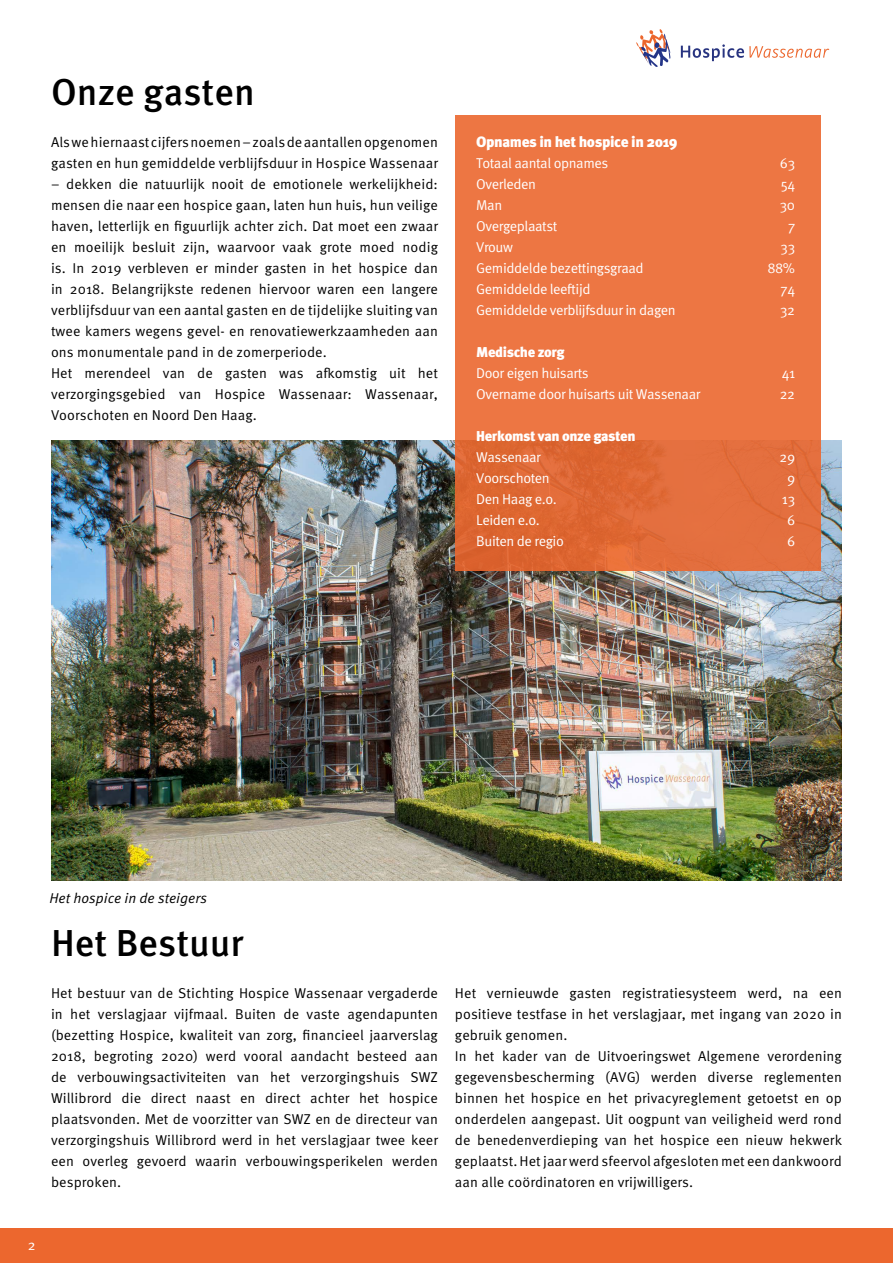
<style>
.page{position:relative;width:893px;height:1263px;background:#fff}
.page>*{position:absolute;margin:0;border:0;box-sizing:border-box;transform-origin:0 0}
.t1{font:500 37.5px "Meta Pro";color:#000}
.t2{font:900 15px "Meta Pro";letter-spacing:-.03em;color:#fff}
.t3{font:14.25px/21px "Meta Pro Norm";letter-spacing:.005em;color:#000}
.t4{font:14.25px "Meta Pro Norm";letter-spacing:-.03em;color:#fff}
.t5{font:900 14.25px "Meta Pro";letter-spacing:-.03em;color:#fff}
.t6{font:14.25px "Meta Pro Norm Ita";color:#000}
</style>
<div class="page">
<img style="left:51px;top:441px;width:791px;height:440px">
<div style="left:455px;top:115px;width:366px;height:456px;background:linear-gradient(to bottom,#f17a47,#e26c39)"></div>
<div style="left:0;top:1229px;width:893px;height:34px;background:#ec672e"></div>
<svg style="left:681px;top:44px;width:148px;height:17px"></svg>
<svg style="left:636px;top:29px;width:35px;height:38px"></svg>
<h1 class="t1" style="left:51px;top:63px;width:205px">Onze gasten</h1>
<p class="t3" style="left:51px;top:131px;width:388px">Als we hiernaast cijfers noemen – zoals de aantallen opgenomen gasten en hun gemiddelde verblijfsduur in Hospice Wassenaar</p>
<p class="t3" style="left:51px;top:173px;width:388px">– dekken die natuurlijk nooit de emotionele werkelijkheid: mensen die naar een hospice gaan, laten hun huis, hun veilige haven, letterlijk en figuurlijk achter zich. Dat moet een zwaar en moeilijk besluit zijn, waarvoor vaak grote moed nodig is. In 2019 verbleven er minder gasten in het hospice dan in 2018. Belangrijkste redenen hiervoor waren een langere verblijfsduur van een aantal gasten en de tijdelijke sluiting van twee kamers wegens gevel- en renovatiewerkzaamheden aan ons monumentale pand in de zomerperiode.<br>Het merendeel van de gasten was afkomstig uit het verzorgingsgebied van Hospice Wassenaar: Wassenaar, Voorschoten en Noord Den Haag.</p>
<p class="t2" style="left:476px;top:130px;width:203px">Opnames in het hospice in 2019</p>
<p class="t4" style="left:476px;top:152px;width:134px">Totaal aantal opnames</p>
<p class="t4" style="left:780px;top:152px;width:17px">63</p>
<p class="t4" style="left:476px;top:173px;width:61px">Overleden</p>
<p class="t4" style="left:781px;top:173px;width:16px">54</p>
<p class="t4" style="left:476px;top:194px;width:28px">Man</p>
<p class="t4" style="left:780px;top:194px;width:17px">30</p>
<p class="t4" style="left:476px;top:215px;width:83px">Overgeplaatst</p>
<p class="t4" style="left:788px;top:215px;width:9px">7</p>
<p class="t4" style="left:476px;top:236px;width:38px">Vrouw</p>
<p class="t4" style="left:781px;top:236px;width:16px">33</p>
<p class="t4" style="left:476px;top:257px;width:169px">Gemiddelde bezettingsgraad</p>
<p class="t4" style="left:767px;top:257px;width:29px">88%</p>
<p class="t4" style="left:476px;top:278px;width:116px">Gemiddelde leeftijd</p>
<p class="t4" style="left:781px;top:278px;width:16px">74</p>
<p class="t4" style="left:476px;top:299px;width:201px">Gemiddelde verblijfsduur in dagen</p>
<p class="t4" style="left:780px;top:299px;width:16px">32</p>
<p class="t5" style="left:476px;top:341px;width:90px">Medische zorg</p>
<p class="t4" style="left:476px;top:362px;width:114px">Door eigen huisarts</p>
<p class="t4" style="left:782px;top:362px;width:15px">41</p>
<p class="t4" style="left:476px;top:383px;width:226px">Overname door huisarts uit Wassenaar</p>
<p class="t4" style="left:780px;top:383px;width:17px">22</p>
<p class="t5" style="left:476px;top:425px;width:161px">Herkomst van onze gasten</p>
<p class="t4" style="left:476px;top:446px;width:66px">Wassenaar</p>
<p class="t4" style="left:780px;top:446px;width:17px">29</p>
<p class="t4" style="left:476px;top:467px;width:75px">Voorschoten</p>
<p class="t4" style="left:787px;top:467px;width:10px">9</p>
<p class="t4" style="left:476px;top:488px;width:82px">Den Haag e.o.</p>
<p class="t4" style="left:782px;top:488px;width:15px">13</p>
<p class="t4" style="left:476px;top:509px;width:65px">Leiden e.o.</p>
<p class="t4" style="left:787px;top:509px;width:10px">6</p>
<p class="t4" style="left:476px;top:530px;width:89px">Buiten de regio</p>
<p class="t4" style="left:787px;top:530px;width:10px">6</p>
<p class="t6" style="left:49px;top:887px;width:159px">Het hospice in de steigers</p>
<h1 class="t1" style="left:51px;top:913px;width:194px">Het Bestuur</h1>
<p class="t3" style="left:51px;top:981px;width:388px;text-align:justify">Het bestuur van de Stichting Hospice Wassenaar vergaderde in het verslagjaar vijfmaal. Buiten de vaste agendapunten (bezetting Hospice, kwaliteit van zorg, financieel jaarverslag 2018, begroting 2020) werd vooral aandacht besteed aan de verbouwingsactiviteiten van het verzorgingshuis SWZ Willibrord die direct naast en direct achter het hospice plaatsvonden. Met de voorzitter van SWZ en de directeur van verzorgingshuis Willibrord werd in het verslagjaar twee keer een overleg gevoerd waarin verbouwingsperikelen werden besproken.</p>
<p class="t3" style="left:455px;top:981px;width:388px">Het vernieuwde gasten registratiesysteem werd, na een positieve testfase in het verslagjaar, met ingang van 2020 in gebruik genomen.<br>In het kader van de Uitvoeringswet Algemene verordening gegevensbescherming (AVG) werden diverse reglementen binnen het hospice en het privacyreglement getoetst en op onderdelen aangepast. Uit oogpunt van veiligheid werd rond de benedenverdieping van het hospice een nieuw hekwerk geplaatst. Het jaar werd sfeervol afgesloten met een dankwoord aan alle coördinatoren en vrijwilligers.</p>
<p class="t4" style="left:28px;top:1234px;width:9px">2</p>
</div>
